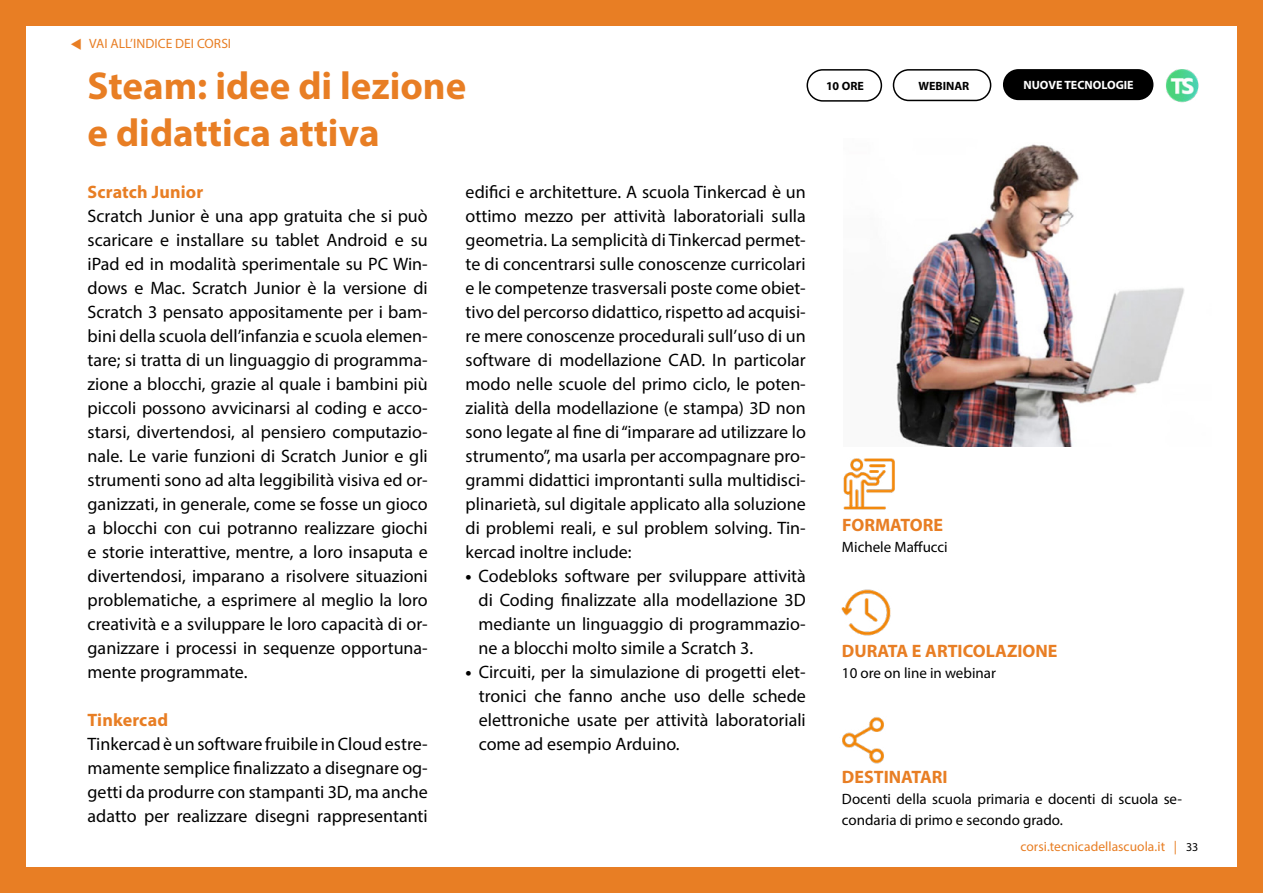
<style>
.page{position:relative;width:1263px;height:893px;background:#fff}
.page>*{position:absolute;margin:0;border:0;box-sizing:border-box;transform-origin:0 0}
.t1{font:700 39px/46.8px "Myriad Pro";color:#e87e24}
.t2{font:18px/24px "Myriad Pro";color:#000;text-align:justify}
.t3{font:700 18px "Myriad Pro";color:#e87e24}
.t4{font:15px/21px "Myriad Pro";color:#000}
.t5{font:13.5px "Myriad Pro";letter-spacing:.005em;color:#e87e24}
.t6{font:700 12px "Myriad Pro";color:#fff}
.t7{font:700 12px "Myriad Pro";color:#000}
.s1{font-weight:700}
.s2{font-size:12px;color:#000}
</style>
<div class="page">
<div style="left:0;top:0;width:26px;height:893px;background:#e87e24"></div>
<div style="left:1237px;top:0;width:26px;height:893px;background:#e87e24"></div>
<div style="left:0;top:868px;width:1263px;height:25px;background:#e87e24"></div>
<div style="left:0;top:0;width:1263px;height:26px;background:#e87e24"></div>
<img style="left:843px;top:458px;width:52px;height:52px">
<img style="left:841px;top:589px;width:50px;height:47px">
<img style="left:842px;top:717px;width:42px;height:47px">
<img style="left:896px;top:144px;width:288px;height:302px">
<div style="left:1003px;top:69px;width:150px;height:31px;background:#000;border-radius:16px"></div>
<div style="left:806px;top:69px;width:76px;height:33px;border:2px solid #000;border-radius:16px"></div>
<div style="left:893px;top:69px;width:98px;height:32px;border:2px solid #000;border-radius:15px"></div>
<img style="left:1166px;top:69px;width:33px;height:33px">
<p class="t5" style="left:70px;top:36px;width:162px">▼ VAI ALL’INDICE DEI CORSI</p>
<h1 class="t1" style="left:88px;top:62px;width:380px">Steam: idee di lezione e didattica attiva</h1>
<p class="t3" style="left:88px;top:180px;width:117px">Scratch Junior</p>
<p class="t2" style="left:88px;top:204px;width:342px">Scratch Junior è una app gratuita che si può scaricare e installare su tablet Android e su iPad ed in modalità sperimentale su PC Win&shy;dows e Mac. Scratch Junior è la versione di Scratch 3 pensato appositamente per i bam&shy;bini della scuola dell’infanzia e scuola elemen&shy;tare; si tratta di un linguaggio di programma&shy;zione a blocchi, grazie al quale i bambini più piccoli possono avvicinarsi al coding e acco&shy;starsi, divertendosi, al pensiero computazio&shy;nale. Le varie funzioni di Scratch Junior e gli strumenti sono ad alta leggibilità visiva ed or&shy;ganizzati, in generale, come se fosse un gioco a blocchi con cui potranno realizzare giochi e storie interattive, mentre, a loro insaputa e divertendosi, imparano a risolvere situazioni problematiche, a esprimere al meglio la loro creatività e a sviluppare le loro capacità di or&shy;ganizzare i processi in sequenze opportuna&shy;mente programmate.</p>
<p class="t3" style="left:88px;top:708px;width:82px">Tinkercad</p>
<p class="t2" style="left:88px;top:732px;width:342px">Tinkercad è un software fruibile in Cloud estre&shy;mamente semplice finalizzato a disegnare og&shy;getti da produrre con stampanti 3D, ma anche adatto per realizzare disegni rappresentanti</p>
<p class="t2" style="left:466px;top:180px;width:342px">edifici e architetture. A scuola Tinkercad è un ottimo mezzo per attività laboratoriali sulla geometria. La semplicità di Tinkercad permet&shy;te di concentrarsi sulle conoscenze curricolari e le competenze trasversali poste come obiet&shy;tivo del percorso didattico, rispetto ad acquisi&shy;re mere conoscenze procedurali sull’uso di un software di modellazione CAD. In particolar modo nelle scuole del primo ciclo, le poten&shy;zialità della modellazione (e stampa) 3D non sono legate al fine di “imparare ad utilizzare lo strumento”, ma usarla per accompagnare pro&shy;grammi didattici improntanti sulla multidisci&shy;plinarietà, sul digitale applicato alla soluzione di problemi reali, e sul problem solving. Tin&shy;kercad inoltre include:</p>
<p class="t2" style="left:478px;top:564px;width:329px;text-indent:-13px"><span class="s1">•</span> Codebloks software per sviluppare attività di Coding finalizzate alla modellazione 3D mediante un linguaggio di programmazio&shy;ne a blocchi molto simile a Scratch 3.</p>
<p class="t2" style="left:479px;top:660px;width:329px;text-indent:-13px"><span class="s1">•</span> Circuiti, per la simulazione di progetti elet&shy;tronici che fanno anche uso delle schede elettroniche usate per attività laboratoriali come ad esempio Arduino.</p>
<p class="t7" style="left:826px;top:78px;width:39px">10 ORE</p>
<p class="t7" style="left:918px;top:78px;width:52px">WEBINAR</p>
<p class="t6" style="left:1023px;top:77px;width:112px">NUOVE TECNOLOGIE</p>
<p class="t3" style="left:842px;top:513px;width:103px">FORMATORE</p>
<p class="t4" style="left:842px;top:536px;width:107px">Michele Maffucci</p>
<p class="t3" style="left:842px;top:639px;width:217px">DURATA E ARTICOLAZIONE</p>
<p class="t4" style="left:842px;top:662px;width:155px">10 ore on line in webinar</p>
<p class="t3" style="left:842px;top:765px;width:107px">DESTINATARI</p>
<p class="t4" style="left:842px;top:788px;width:342px">Docenti della scuola primaria e docenti di scuola se&shy;condaria di primo e secondo grado.</p>
<p class="t5" style="left:1020px;top:839px;width:179px">corsi.tecnicadellascuola.it | <span class="s2">33</span></p>
</div>
